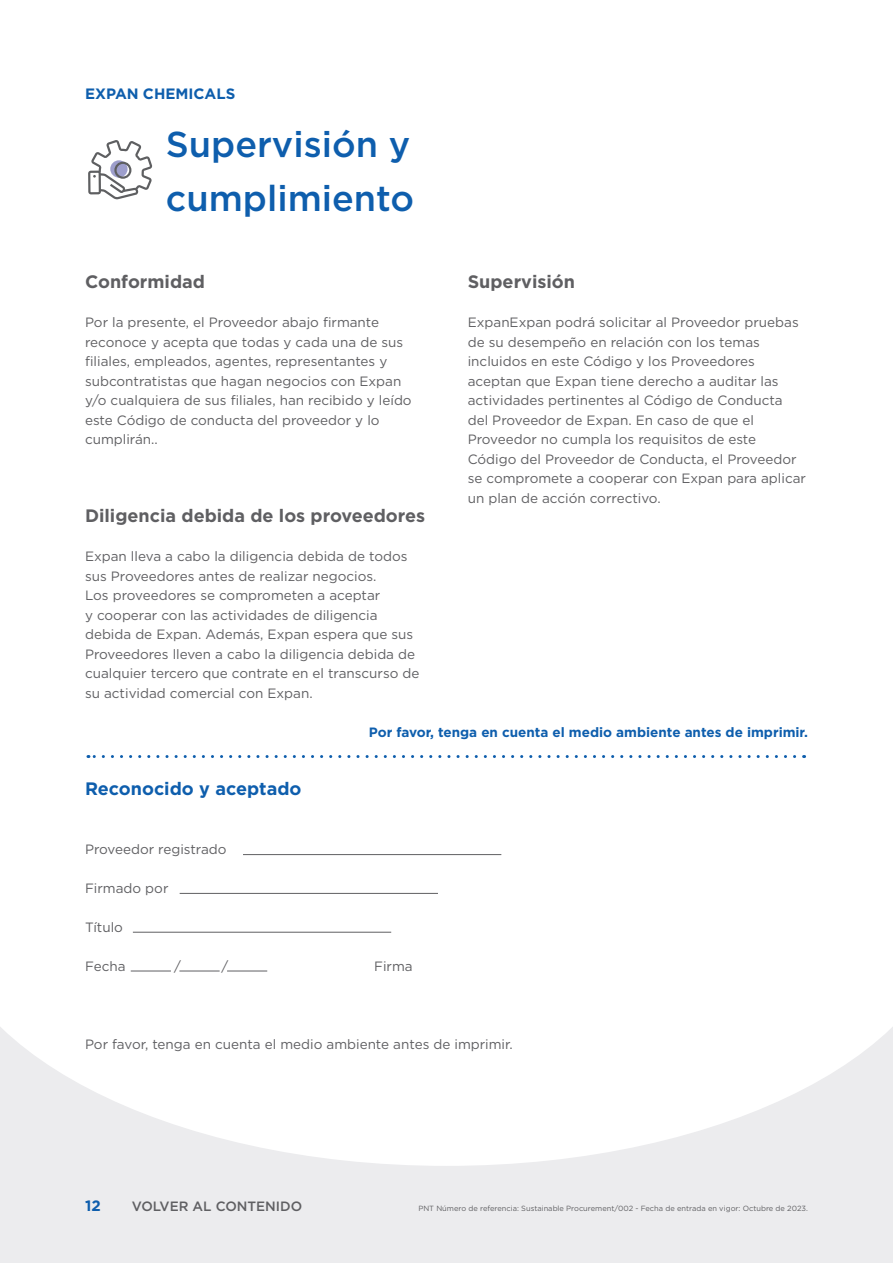
<style>
.page{position:relative;width:893px;height:1263px;background:#fff}
.page>*{position:absolute;margin:0;border:0;box-sizing:border-box;transform-origin:0 0}
.Header_1_Links{font:500 36px "Gotham";color:#0e5ead}
.Header_2{font:700 18px "Gotham";color:#5f5f62}
.Header_2-2{font:700 18px "Gotham";color:#0e5ead}
.t1{font:700 15px "Gotham";color:#0e5ead}
.Body{font:13.5px/19.5px "Gotham";color:#5f5f62}
.Body-2{font:700 13.5px "Gotham";color:#0e5ead}
.t2{font:500 13.5px "Gotham";color:#5f5f62}
.t3{font:7.5px "Gotham";color:#5f5f62}
</style>
<div class="page">
<div style="left:0;top:913px;width:893px;height:350px;background:#ececee"></div>
<svg style="left:0;top:755px;width:893px;height:411px;fill:#fff"></svg>
<svg style="left:88px;top:140px;width:64px;height:59px"></svg>
<svg style="left:88px;top:755px;width:707px;height:3px"></svg>
<hr style="left:243px;top:854px;width:258px;height:1px;background:#5f5f62">
<hr style="left:180px;top:893px;width:258px;height:1px;background:#5f5f62">
<hr style="left:133px;top:932px;width:258px;height:1px;background:#5f5f62">
<hr style="left:131px;top:971px;width:40px;height:1px;background:#5f5f62">
<hr style="left:179px;top:971px;width:41px;height:1px;background:#5f5f62">
<hr style="left:227px;top:971px;width:40px;height:1px;background:#5f5f62">
<p class="t1" style="left:85px;top:84px;width:152px">EXPAN CHEMICALS</p>
<p class="Header_1_Links" style="left:166px;top:121px;width:246px">Supervisión y</p>
<p class="Header_1_Links" style="left:166px;top:175px;width:250px">cumplimiento</p>
<p class="Header_2" style="left:85px;top:270px;width:121px">Conformidad</p>
<p class="Body" style="left:85px;top:312px;width:328px">Por la presente, el Proveedor abajo firmante reconoce y acepta que todas y cada una de sus filiales, empleados, agentes, representantes y subcontratistas que hagan negocios con Expan y/o cualquiera de sus filiales, han recibido y leído este Código de conducta del proveedor y lo cumplirán..</p>
<p class="Header_2" style="left:85px;top:504px;width:342px">Diligencia debida de los proveedores</p>
<p class="Body" style="left:85px;top:546px;width:336px">Expan lleva a cabo la diligencia debida de todos sus Proveedores antes de realizar negocios.<br>Los proveedores se comprometen a aceptar<br>y cooperar con las actividades de diligencia debida de Expan. Además, Expan espera que sus Proveedores lleven a cabo la diligencia debida de cualquier tercero que contrate en el transcurso de su actividad comercial con Expan.</p>
<p class="Header_2" style="left:468px;top:270px;width:109px">Supervisión</p>
<p class="Body" style="left:468px;top:312px;width:340px">ExpanExpan podrá solicitar al Proveedor pruebas de su desempeño en relación con los temas incluidos en este Código y los Proveedores aceptan que Expan tiene derecho a auditar las actividades pertinentes al Código de Conducta del Proveedor de Expan. En caso de que el Proveedor no cumpla los requisitos de este Código del Proveedor de Conducta, el Proveedor se compromete a cooperar con Expan para aplicar un plan de acción correctivo.</p>
<p class="Header_2-2" style="left:85px;top:777px;width:218px">Reconocido y aceptado</p>
<p class="Body-2" style="left:369px;top:723px;width:441px">Por favor, tenga en cuenta el medio ambiente antes de imprimir.</p>
<p class="Body" style="left:85px;top:839px;width:143px">Proveedor registrado</p>
<p class="Body" style="left:85px;top:878px;width:85px">Firmado por</p>
<p class="Body" style="left:85px;top:917px;width:39px">Título</p>
<p class="Body" style="left:85px;top:956px;width:42px">Fecha</p>
<p class="Body" style="left:174px;top:956px;width:8px">/</p>
<p class="Body" style="left:221px;top:956px;width:8px">/</p>
<p class="Body" style="left:374px;top:956px;width:40px">Firma</p>
<p class="Body" style="left:85px;top:1034px;width:429px">Por favor, tenga en cuenta el medio ambiente antes de imprimir.</p>
<p class="t1" style="left:85px;top:1196px;width:17px">12</p>
<p class="t2" style="left:132px;top:1197px;width:172px">VOLVER AL CONTENIDO</p>
<p class="t3" style="left:418px;top:1204px;width:391px">PNT Número de referencia: Sustainable Procurement/002 - Fecha de entrada en vigor: Octubre de 2023.</p>
</div>
